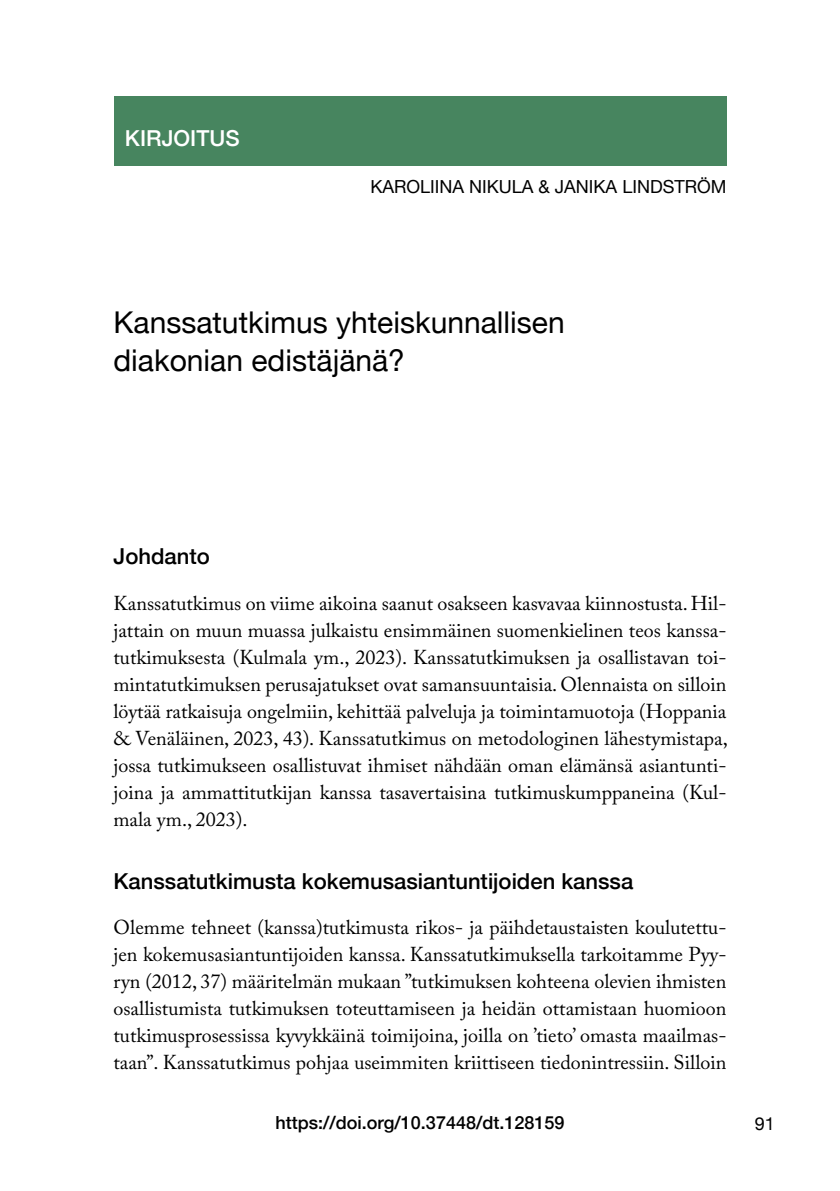
<style>
.page{position:relative;width:840px;height:1191px;background:#fff}
.page>*{position:absolute;margin:0;border:0;box-sizing:border-box;transform-origin:0 0}
.t1{font:30px/38px "Helvetica Neue";color:#000}
.t2{font:500 22px "Helvetica Neue";color:#000}
.t3{font:500 22px "Helvetica Neue";color:#fff}
.t4{font:20px/27px "Adobe Caslon Pro";color:#000;text-align:justify}
.t5{font:500 18px "Helvetica Neue";color:#000}
.t6{font:18px "Helvetica Neue";color:#000}
</style>
<div class="page">
<div style="left:113px;top:96px;width:613px;height:69px;background:#47855f"></div>
<p class="t3" style="left:125px;top:121px;width:116px">KIRJOITUS</p>
<p class="t6" style="left:370px;top:173px;width:357px">KAROLIINA NIKULA &amp; JANIKA LINDSTRÖM</p>
<h1 class="t1" style="left:113px;top:305px;width:452px">Kanssatutkimus yhteiskunnallisen diakonian edistäjänä?</h1>
<p class="t2" style="left:113px;top:539px;width:98px">Johdanto</p>
<p class="t4" style="left:113px;top:589px;width:615px">Kanssatutkimus on viime aikoina saanut osakseen kasvavaa kiinnostusta. Hil&shy;jattain on muun muassa julkaistu ensimmäinen suomenkielinen teos kanssa&shy;tutkimuksesta (Kulmala ym., 2023). Kanssatutkimuksen ja osallistavan toi&shy;mintatutkimuksen perusajatukset ovat samansuuntaisia. Olennaista on silloin löytää ratkaisuja ongelmiin, kehittää palveluja ja toimintamuotoja (Hoppania &amp; Venäläinen, 2023, 43). Kanssatutkimus on metodologinen lähestymistapa, jossa tutkimukseen osallistuvat ihmiset nähdään oman elämänsä asiantunti&shy;joina ja ammattitutkijan kanssa tasavertaisina tutkimuskumppaneina (Kul&shy;mala ym., 2023).</p>
<p class="t2" style="left:113px;top:863px;width:521px">Kanssatutkimusta kokemusasiantuntijoiden kanssa</p>
<p class="t4" style="left:113px;top:913px;width:614px">Olemme tehneet (kanssa)tutkimusta rikos- ja päihdetaustaisten koulutettu&shy;jen kokemusasiantuntijoiden kanssa. Kanssatutkimuksella tarkoitamme Pyy&shy;ryn (2012, 37) määritelmän mukaan ”tutkimuksen kohteena olevien ihmisten osallistumista tutkimuksen toteuttamiseen ja heidän ottamistaan huomioon tutkimusprosessissa kyvykkäinä toimijoina, joilla on ’tieto’ omasta maailmas&shy;taan”. Kanssatutkimus pohjaa useimmiten kriittiseen tiedonintressiin. Silloin</p>
<p class="t5" style="left:275px;top:1107px;width:290px">https://doi.org/10.37448/dt.128159</p>
<p class="t6" style="left:754px;top:1110px;width:22px">91</p>
</div>
